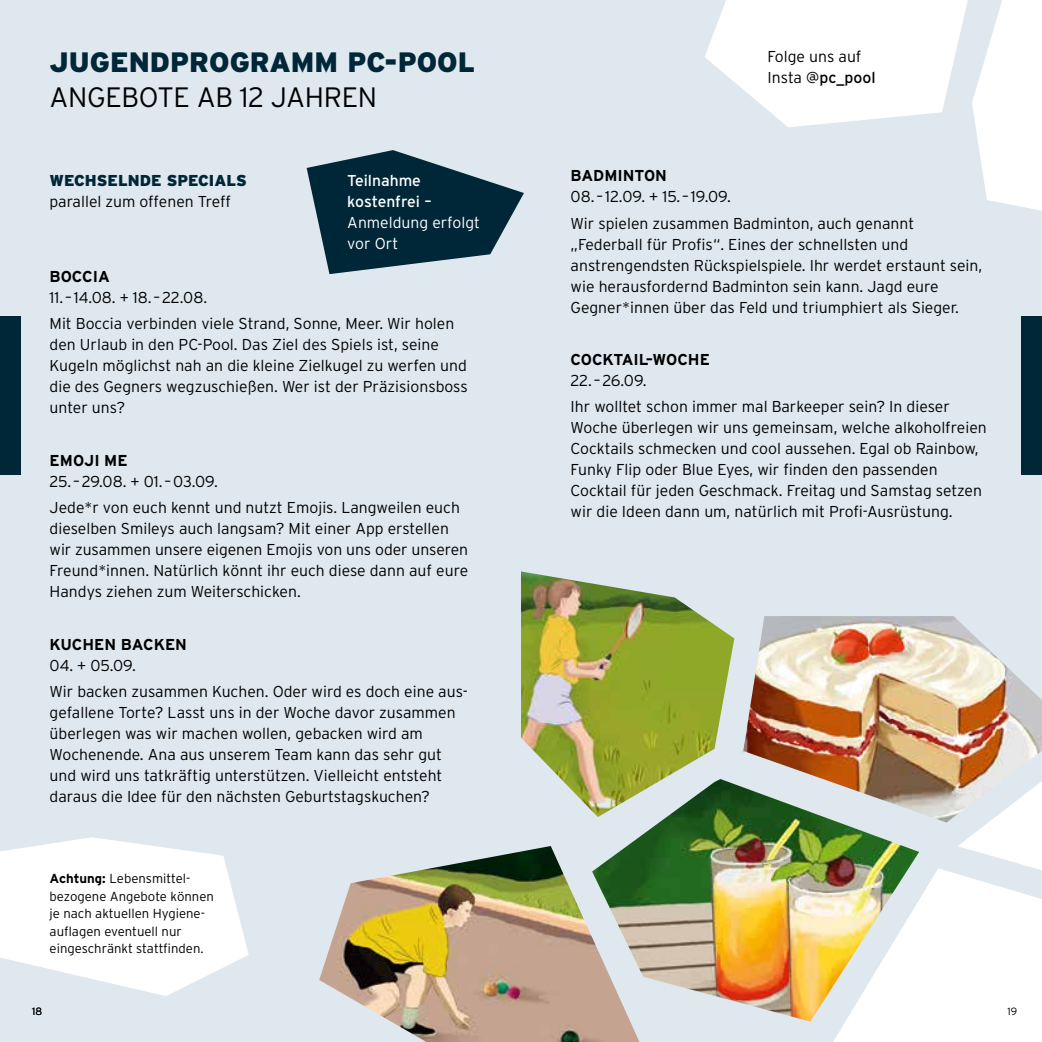
<style>
.page{position:relative;width:1042px;height:1042px;background:#dfe8ee}
.page>*{position:absolute;margin:0;border:0;box-sizing:border-box;transform-origin:0 0}
.t1{font:900 28px "Interstate";color:#002738}
.t2{font:300 28px "Interstate";letter-spacing:-.01em;color:#000}
.t3{font:300 15.75px/21px "Interstate";color:#000}
.t4{font:700 15.75px "Interstate";color:#000}
.t5{font:300 15.75px/21px "Interstate";color:#fff}
.t6{font:15.75px/21px "Interstate";color:#fff}
.t7{font:900 15.75px "Interstate";color:#002738}
.t8{font:300 13.12px/17.5px "Interstate";color:#000}
.t9{font:300 10.5px "Interstate";color:#000}
.s1{font-weight:700}
.s2{font-weight:400}
</style>
<div class="page">
<svg style="left:307px;top:150px;width:217px;height:124px"></svg>
<img style="left:743px;top:616px;width:299px;height:165px">
<img style="left:627px;top:779px;width:292px;height:242px">
<svg style="left:833px;top:781px;width:209px;height:261px"></svg>
<svg style="left:705px;top:0;width:337px;height:211px"></svg>
<div style="left:1021px;top:316px;width:21px;height:159px;background:#002738"></div>
<div style="left:0;top:316px;width:20px;height:159px;background:#002738"></div>
<img style="left:319px;top:846px;width:320px;height:196px">
<img style="left:521px;top:571px;width:213px;height:246px">
<svg style="left:0;top:837px;width:249px;height:159px"></svg>
<h1 class="t1" style="left:50px;top:46px;width:427px">JUGENDPROGRAMM PC-POOL</h1>
<h1 class="t2" style="left:50px;top:82px;width:329px">ANGEBOTE AB 12 JAHREN</h1>
<p class="t7" style="left:50px;top:172px;width:199px">WECHSELNDE SPECIALS</p>
<p class="t3" style="left:50px;top:191px;width:183px">parallel zum offenen Treff</p>
<p class="t6" style="left:347px;top:170px;width:86px">Teilnahme kostenfrei –</p>
<p class="t5" style="left:347px;top:212px;width:134px">Anmeldung erfolgt vor Ort</p>
<p class="t4" style="left:50px;top:268px;width:62px">BOCCIA</p>
<p class="t3" style="left:50px;top:284px;width:406px;line-height:26.2px">11. – 14.08. + 18. –22.08.<br>Mit Boccia verbinden viele Strand, Sonne, Meer. Wir holen</p>
<p class="t3" style="left:50px;top:334px;width:420px">den Urlaub in den PC-Pool. Das Ziel des Spiels ist, seine Kugeln möglichst nah an die kleine Zielkugel zu werfen und die des Gegners wegzuschießen. Wer ist der Präzisionsboss unter uns?</p>
<p class="t4" style="left:50px;top:451px;width:80px">EMOJI ME</p>
<p class="t3" style="left:50px;top:468px;width:412px;line-height:26.2px">25. –29.08. + 01. –03.09.<br>Jede*r von euch kennt und nutzt Emojis. Langweilen euch</p>
<p class="t3" style="left:50px;top:518px;width:420px">dieselben Smileys auch langsam? Mit einer App erstellen wir zusammen unsere eigenen Emojis von uns oder unseren Freund*innen. Natürlich könnt ihr euch diese dann auf eure Handys ziehen zum Weiterschicken.</p>
<p class="t4" style="left:50px;top:635px;width:139px">KUCHEN BACKEN</p>
<p class="t3" style="left:50px;top:652px;width:420px;line-height:26.2px">04. + 05.09.<br>Wir backen zusammen Kuchen. Oder wird es doch eine aus-</p>
<p class="t3" style="left:50px;top:702px;width:407px">gefallene Torte? Lasst uns in der Woche davor zusammen überlegen was wir machen wollen, gebacken wird am Wochenende. Ana aus unserem Team kann das sehr gut und wird uns tatkräftig unterstützen. Vielleicht entsteht daraus die Idee für den nächsten Geburtstagskuchen?</p>
<p class="t8" style="left:50px;top:870px;width:166px"><span class="s1">Achtung:</span> Lebensmittel&shy;bezogene Angebote können je nach aktuellen Hygiene&shy;auflagen eventuell nur eingeschränkt stattfinden.</p>
<p class="t9" style="left:32px;top:1005px;width:11px">18</p>
<p class="t3" style="left:767px;top:46px;width:109px">Folge uns auf<br>Insta <span class="s2">@pc_pool</span></p>
<p class="t4" style="left:570px;top:167px;width:98px">BADMINTON</p>
<p class="t3" style="left:570px;top:184px;width:345px;line-height:26.2px">08. – 12.09. + 15. – 19.09.<br>Wir spielen zusammen Badminton, auch genannt</p>
<p class="t3" style="left:570px;top:233px;width:413px">„Federball für Profis“. Eines der schnellsten und anstrengendsten Rückspielspiele. Ihr werdet erstaunt sein, wie herausfordernd Badminton sein kann. Jagd eure Gegner*innen über das Feld und triumphiert als Sieger.</p>
<p class="t4" style="left:570px;top:351px;width:141px">COCKTAIL–WOCHE</p>
<p class="t3" style="left:570px;top:367px;width:381px;line-height:26.2px">22. –26.09.<br>Ihr wolltet schon immer mal Barkeeper sein? In dieser</p>
<p class="t3" style="left:570px;top:417px;width:418px">Woche überlegen wir uns gemeinsam, welche alkoholfreien Cocktails schmecken und cool aussehen. Egal ob Rainbow, Funky Flip oder Blue Eyes, wir finden den passenden Cocktail für jeden Geschmack. Freitag und Samstag setzen wir die Ideen dann um, natürlich mit Profi-Ausrüstung.</p>
<p class="t9" style="left:1007px;top:1005px;width:11px">19</p>
</div>
